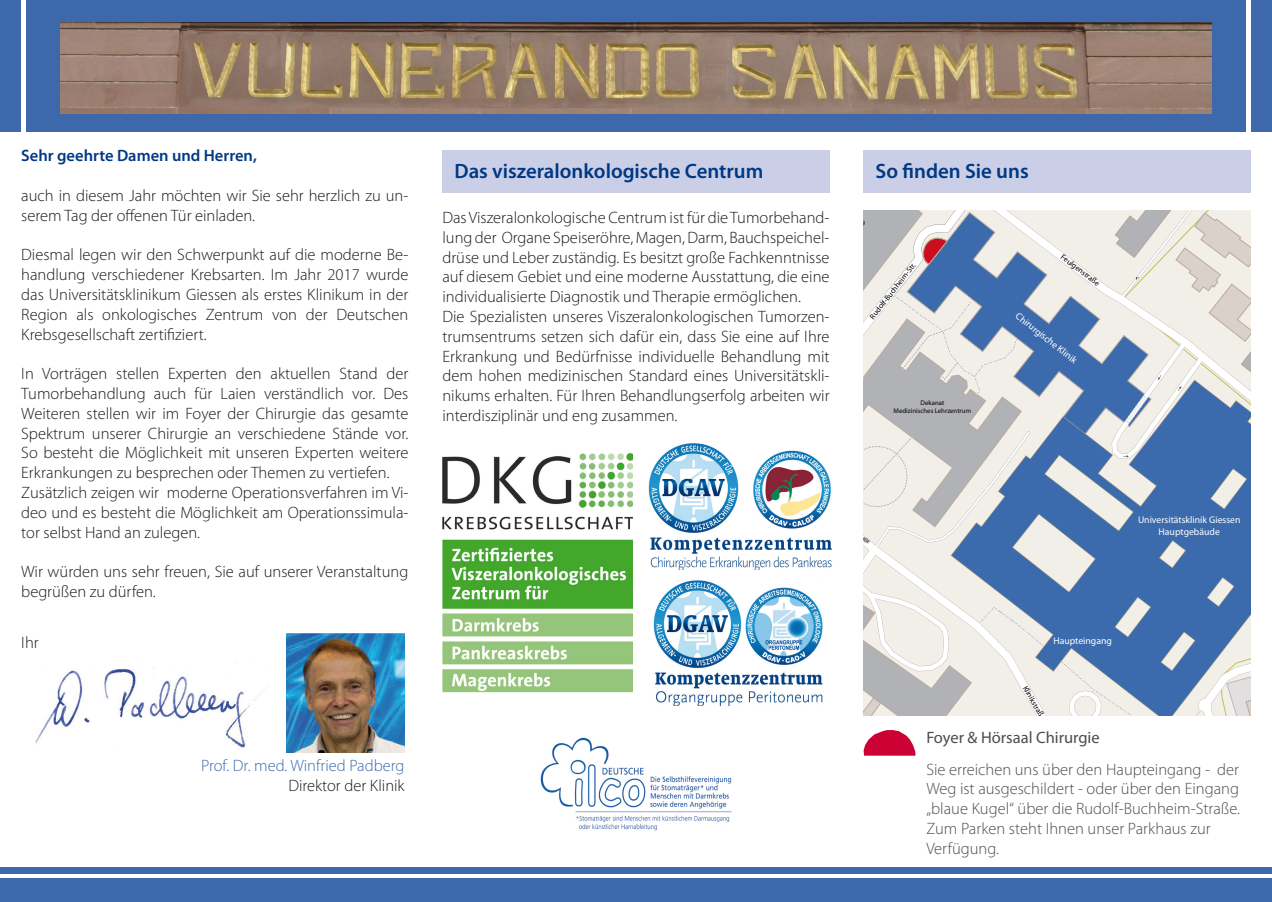
<style>
.page{position:relative;width:1272px;height:902px;background:#fff}
.page>*{position:absolute;margin:0;border:0;box-sizing:border-box;transform-origin:0 0}
.t1{font:600 20.85px "Myriad Pro";color:#003883}
.t2{font:300 16.5px/19.8px "Myriad Pro";color:#1a171c}
.t3{font:300 16.5px/19.8px "Myriad Pro";color:#4c4c4c}
.t4{font:300 16.5px "Myriad Pro";color:#3d69ac}
.t5{font:600 16.5px "Myriad Pro";color:#003883}
.t6{font:16.5px "Myriad Pro";color:#4c4c4c}
.t7{font:9.75px/11.7px "Myriad Pro";color:#fff;text-align:center}
.t8{font:7.8px "Myriad Pro";color:#010000}
.t9{font:6.75px/8.1px "Myriad Pro";color:#010000;text-align:center}
.t10{font:5.85px "Myriad Pro";color:#010000}
</style>
<div class="page">
<img style="left:60px;top:21px;width:1152px;height:94px">
<div style="left:0;top:0;width:1271px;height:21px;background:#3d69ac"></div>
<div style="left:442px;top:150px;width:387px;height:43px;background:#cacfe7"></div>
<div style="left:0;top:115px;width:1271px;height:17px;background:#3d69ac"></div>
<img style="left:35px;top:662px;width:234px;height:86px">
<img style="left:286px;top:634px;width:118px;height:118px">
<img style="left:442px;top:453px;width:190px;height:240px">
<img style="left:648px;top:443px;width:184px;height:126px">
<img style="left:653px;top:580px;width:170px;height:125px">
<svg style="left:863px;top:210px;width:388px;height:505px"></svg>
<svg style="left:951px;top:380px;width:299px;height:335px;fill:#3b6aad"></svg>
<svg style="left:863px;top:730px;width:52px;height:25px"></svg>
<div style="left:0;top:867px;width:1271px;height:34px;background:#3d69ac"></div>
<hr style="left:0;top:874px;width:1271px;height:3px;background:#fff">
<div style="left:863px;top:150px;width:387px;height:43px;background:#cacfe7"></div>
<div style="left:0;top:13px;width:60px;height:118px;background:#3d69ac"></div>
<div style="left:1212px;top:12px;width:59px;height:118px;background:#3d69ac"></div>
<div style="left:21px;top:0;width:5px;height:131px;background:#fff"></div>
<hr style="left:1246px;top:0;width:4px;height:131px;background:#fff">
<img style="left:540px;top:737px;width:192px;height:94px">
<p class="t5" style="left:21px;top:145px;width:237px">Sehr geehrte Damen und Herren,</p>
<p class="t2" style="left:21px;top:185px;width:388px">auch in diesem Jahr möchten wir Sie sehr herzlich zu un&shy;serem Tag der offenen Tür einladen.</p>
<p class="t2" style="left:21px;top:245px;width:388px;text-align:justify">Diesmal legen wir den Schwerpunkt auf die moderne Be&shy;handlung verschiedener Krebsarten. Im Jahr 2017 wurde das Universitätsklinikum Giessen als erstes Klinikum in der Region als onkologisches Zentrum von der Deutschen Krebsgesellschaft zertifiziert.</p>
<p class="t2" style="left:21px;top:363px;width:388px">In Vorträgen stellen Experten den aktuellen Stand der Tumorbehandlung auch für Laien verständlich vor. Des Weiteren stellen wir im Foyer der Chirurgie das gesamte Spektrum unserer Chirurgie an verschiedene Stände vor.<br>So besteht die Möglichkeit mit unseren Experten weitere Erkrankungen zu besprechen oder Themen zu vertiefen.<br>Zusätzlich zeigen wir moderne Operationsverfahren im Vi&shy;deo und es besteht die Möglichkeit am Operationssimula&shy;tor selbst Hand an zulegen.</p>
<p class="t2" style="left:21px;top:561px;width:388px">Wir würden uns sehr freuen, Sie auf unserer Veranstaltung begrüßen zu dürfen.</p>
<p class="t2" style="left:21px;top:632px;width:19px">Ihr</p>
<p class="t4" style="left:201px;top:755px;width:205px">Prof. Dr. med. Winfried Padberg</p>
<p class="t2" style="left:288px;top:774px;width:118px">Direktor der Klinik</p>
<p class="t1" style="left:454px;top:157px;width:310px">Das viszeralonkologische Centrum</p>
<p class="t1" style="left:875px;top:157px;width:154px">So finden Sie uns</p>
<p class="t2" style="left:442px;top:207px;width:388px">Das Viszeralonkologische Centrum ist für die Tumorbehand&shy;lung der Organe Speiseröhre, Magen, Darm, Bauchspeichel&shy;drüse und Leber zuständig. Es besitzt große Fachkenntnisse auf diesem Gebiet und eine moderne Ausstattung, die eine individualisierte Diagnostik und Therapie ermöglichen.<br>Die Spezialisten unseres Viszeralonkologischen Tumorzen&shy;trumsentrums setzen sich dafür ein, dass Sie eine auf Ihre Erkrankung und Bedürfnisse individuelle Behandlung mit dem hohen medizinischen Standard eines Universitätskli&shy;nikums erhalten. Für Ihren Behandlungserfolg arbeiten wir interdisziplinär und eng zusammen.</p>
<p class="t8" style="left:867px;top:315px;width:70px;rotate:-52deg">Rudolf-Buchheim-Str.</p>
<p class="t10" style="left:648px;top:322px;width:45px;rotate:-52deg">Frankfurter Straße</p>
<p class="t10" style="left:686px;top:392px;width:30px;rotate:34deg">Klinikstraße</p>
<p class="t9" style="left:893px;top:398px;width:79px">Dekanat<br>Medizinisches Lehrzentrum</p>
<p class="t8" style="left:1064px;top:252px;width:48px;rotate:37deg">Feulgenstraße</p>
<p class="t7" style="left:1020px;top:310px;width:77px;rotate:38deg">Chirurgische Klinik</p>
<p class="t7" style="left:1137px;top:513px;width:104px">Universitätsklinik Giessen<br>Hauptgebäude</p>
<p class="t7" style="left:1053px;top:634px;width:60px">Haupteingang</p>
<p class="t8" style="left:1029px;top:683px;width:39px;rotate:60deg">Klinikstraße</p>
<p class="t6" style="left:926px;top:727px;width:175px">Foyer &amp; Hörsaal Chirurgie</p>
<p class="t3" style="left:926px;top:758px;width:315px">Sie erreichen uns über den Haupteingang - der Weg ist ausgeschildert - oder über den Eingang „blaue Kugel“ über die Rudolf-Buchheim-Straße.<br>Zum Parken steht Ihnen unser Parkhaus zur Verfügung.</p>
</div>
